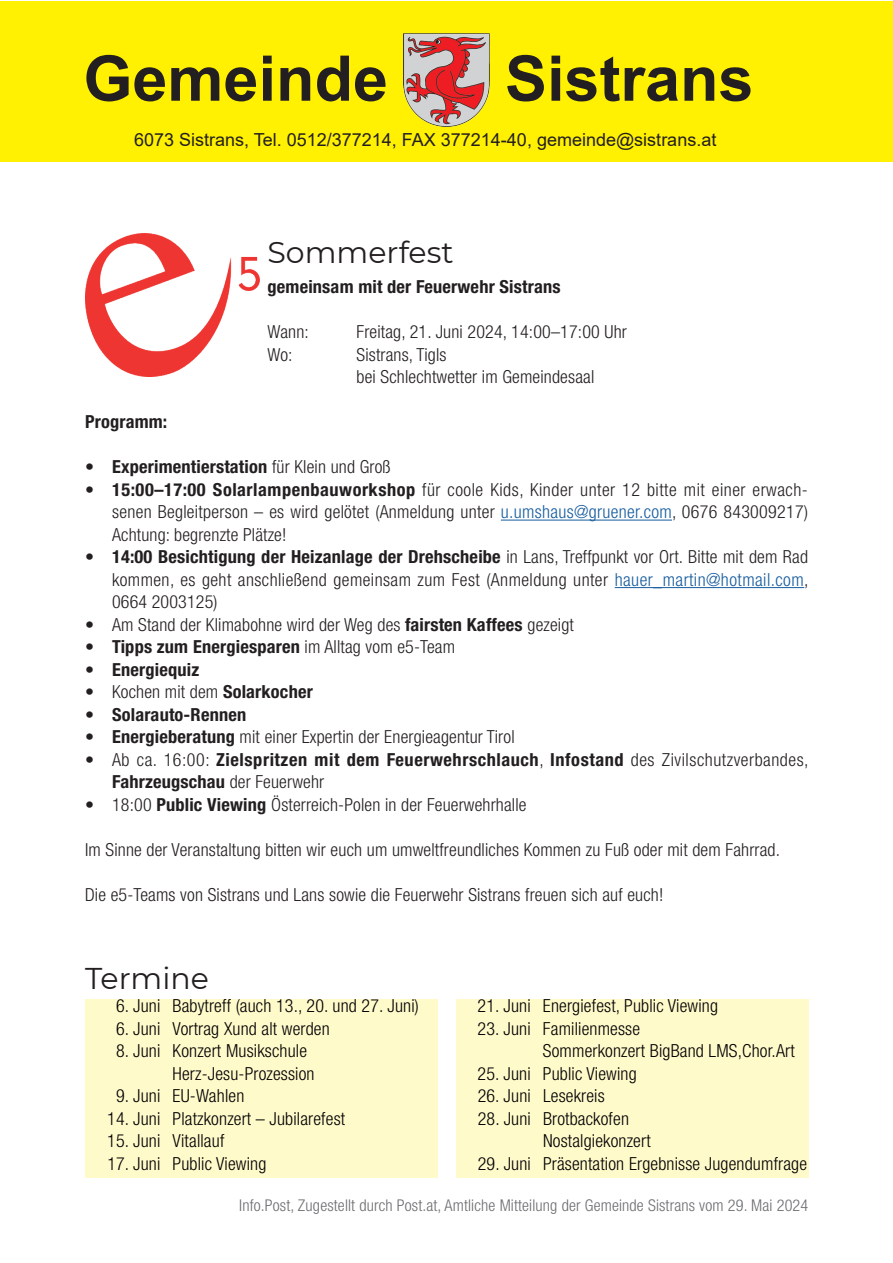
<style>
.page{position:relative;width:893px;height:1263px;background:#fff}
.page>*{position:absolute;margin:0;border:0;box-sizing:border-box;transform-origin:0 0}
.t1{font:700 63px "Arial";color:#231f20}
.t2{font:30px "Montserrat";color:#231f20}
.t3{font:300 condensed 18px/22.5px "Helvetica Neue LT Std";letter-spacing:.01em;color:#231f20;text-align:justify}
.t4{font:300 condensed 18px/22.5px "Helvetica Neue LT Std";letter-spacing:.01em;color:#000002}
.t5{font:700 condensed 18px "Helvetica Neue LT Std";letter-spacing:.01em;color:#231f20}
.t6{font:700 condensed 18px/22.5px "Helvetica Neue LT Std";letter-spacing:.03em;color:#231f20}
.t7{font:18px "Arial";color:#231f20}
.t8{font:300 condensed 16.2px "Helvetica Neue LT Std";letter-spacing:.01em;color:#6c6d70}
.s1{font-weight:300}
.s2{font-weight:700}
.s3{color:#175d9e}
</style>
<div class="page">
<div style="left:1px;top:1px;width:892px;height:160px;background:#fff101"></div>
<img style="left:404px;top:33px;width:85px;height:94px">
<hr style="left:501px;top:520px;width:171px;height:1px;background:#175d9e">
<hr style="left:615px;top:587px;width:189px;height:1px;background:#175d9e">
<img style="left:85px;top:234px;width:174px;height:143px">
<div style="left:86px;top:999px;width:352px;height:179px;background:#fffaca"></div>
<div style="left:456px;top:999px;width:352px;height:179px;background:#fffaca"></div>
<h1 class="t1" style="left:83px;top:34px;width:306px">Gemeinde</h1>
<h1 class="t1" style="left:505px;top:34px;width:250px">Sistrans</h1>
<p class="t7" style="left:134px;top:128px;width:584px">6073 Sistrans, Tel. 0512/377214, FAX 377214-40, gemeinde@sistrans.at</p>
<h2 class="t2" style="left:267px;top:232px;width:187px">Sommerfest</h2>
<p class="t5" style="left:267px;top:276px;width:295px">gemeinsam mit der Feuerwehr Sistrans</p>
<p class="t3" style="left:267px;top:320px;width:43px">Wann:</p>
<p class="t3" style="left:357px;top:320px;width:272px">Freitag, 21. Juni 2024, 14:00–17:00 Uhr</p>
<p class="t3" style="left:267px;top:343px;width:27px">Wo:</p>
<p class="t3" style="left:357px;top:343px;width:239px">Sistrans, Tigls<br>bei Schlechtwetter im Gemeindesaal</p>
<p class="t5" style="left:85px;top:411px;width:84px">Programm:</p>
<p class="t5" style="left:85px;top:456px;width:307px"><span class="s1">•</span> Experimentierstation <span class="s1">für Klein und Groß</span></p>
<p class="t3" style="left:112px;top:478px;width:697px;text-indent:-27px">• <span class="s2">15:00–17:00 Solarlampenbauworkshop</span> für coole Kids, Kinder unter 12 bitte mit einer erwach&shy;senen Begleitperson – es wird gelötet (Anmeldung unter <span class="s3">u.umshaus@gruener.com</span>, 0676 843009217)<br>Achtung: begrenzte Plätze!</p>
<p class="t3" style="left:112px;top:545px;width:698px;text-indent:-27px">• <span class="s2">14:00 Besichtigung der Heizanlage der Drehscheibe</span> in Lans, Treffpunkt vor Ort. Bitte mit dem Rad kommen, es geht anschließend gemeinsam zum Fest (Anmeldung unter <span class="s3">hauer_martin@hotmail.com</span>, 0664 2003125)</p>
<p class="t3" style="left:85px;top:613px;width:490px">• Am Stand der Klimabohne wird der Weg des <span class="s2">fairsten Kaffees</span> gezeigt</p>
<p class="t5" style="left:85px;top:636px;width:372px"><span class="s1">•</span> Tipps zum Energiesparen <span class="s1">im Alltag vom e5-Team</span></p>
<p class="t5" style="left:85px;top:658px;width:116px"><span class="s1">•</span> Energiequiz</p>
<p class="t3" style="left:85px;top:680px;width:229px">• Kochen mit dem <span class="s2">Solarkocher</span></p>
<p class="t5" style="left:85px;top:703px;width:163px"><span class="s1">•</span> Solarauto-Rennen</p>
<p class="t3" style="left:85px;top:725px;width:431px">• <span class="s2">Energieberatung</span> mit einer Expertin der Energieagentur Tirol</p>
<p class="t6" style="left:112px;top:748px;width:698px;text-indent:-27px"><span class="s1">• Ab ca. 16:00:</span> Zielspritzen mit dem Feuerwehrschlauch<span class="s1">,</span> Infostand <span class="s1">des Zivilschutzverbandes,<br></span>Fahrzeugschau <span class="s1">der Feuerwehr</span></p>
<p class="t3" style="left:85px;top:793px;width:443px">• 18:00 <span class="s2">Public Viewing</span> Österreich-Polen in der Feuerwehrhalle</p>
<p class="t3" style="left:85px;top:838px;width:696px">Im Sinne der Veranstaltung bitten wir euch um umweltfreundliches Kommen zu Fuß oder mit dem Fahrrad.</p>
<p class="t3" style="left:85px;top:883px;width:580px">Die e5-Teams von Sistrans und Lans sowie die Feuerwehr Sistrans freuen sich auf euch!</p>
<h2 class="t2" style="left:85px;top:958px;width:125px">Termine</h2>
<p class="t4" style="left:116px;top:994px;width:304px">6. Juni Babytreff (auch 13., 20. und 27. Juni)</p>
<p class="t4" style="left:116px;top:1017px;width:215px">6. Juni Vortrag Xund alt werden</p>
<p class="t4" style="left:173px;top:1039px;width:144px;text-indent:-57px">8. Juni Konzert Musikschule<br>Herz-Jesu-Prozession</p>
<p class="t4" style="left:116px;top:1084px;width:130px">9. Juni EU-Wahlen</p>
<p class="t4" style="left:107px;top:1107px;width:239px">14. Juni Platzkonzert – Jubilarefest</p>
<p class="t4" style="left:107px;top:1129px;width:119px">15. Juni Vitallauf</p>
<p class="t4" style="left:107px;top:1152px;width:161px">17. Juni Public Viewing</p>
<p class="t4" style="left:478px;top:994px;width:242px">21. Juni Energiefest, Public Viewing</p>
<p class="t4" style="left:543px;top:1017px;width:253px;text-indent:-65px">23. Juni Familienmesse<br>Sommerkonzert BigBand LMS,Chor.Art</p>
<p class="t4" style="left:478px;top:1062px;width:161px">25. Juni Public Viewing</p>
<p class="t4" style="left:478px;top:1084px;width:129px">26. Juni Lesekreis</p>
<p class="t4" style="left:543px;top:1107px;width:109px;text-indent:-65px">28. Juni Brotbackofen<br>Nostalgiekonzert</p>
<p class="t4" style="left:478px;top:1152px;width:331px">29. Juni Präsentation Ergebnisse Jugendumfrage</p>
<p class="t8" style="left:239px;top:1196px;width:571px">Info.Post, Zugestellt durch Post.at, Amtliche Mitteilung der Gemeinde Sistrans vom 29. Mai 2024</p>
</div>
